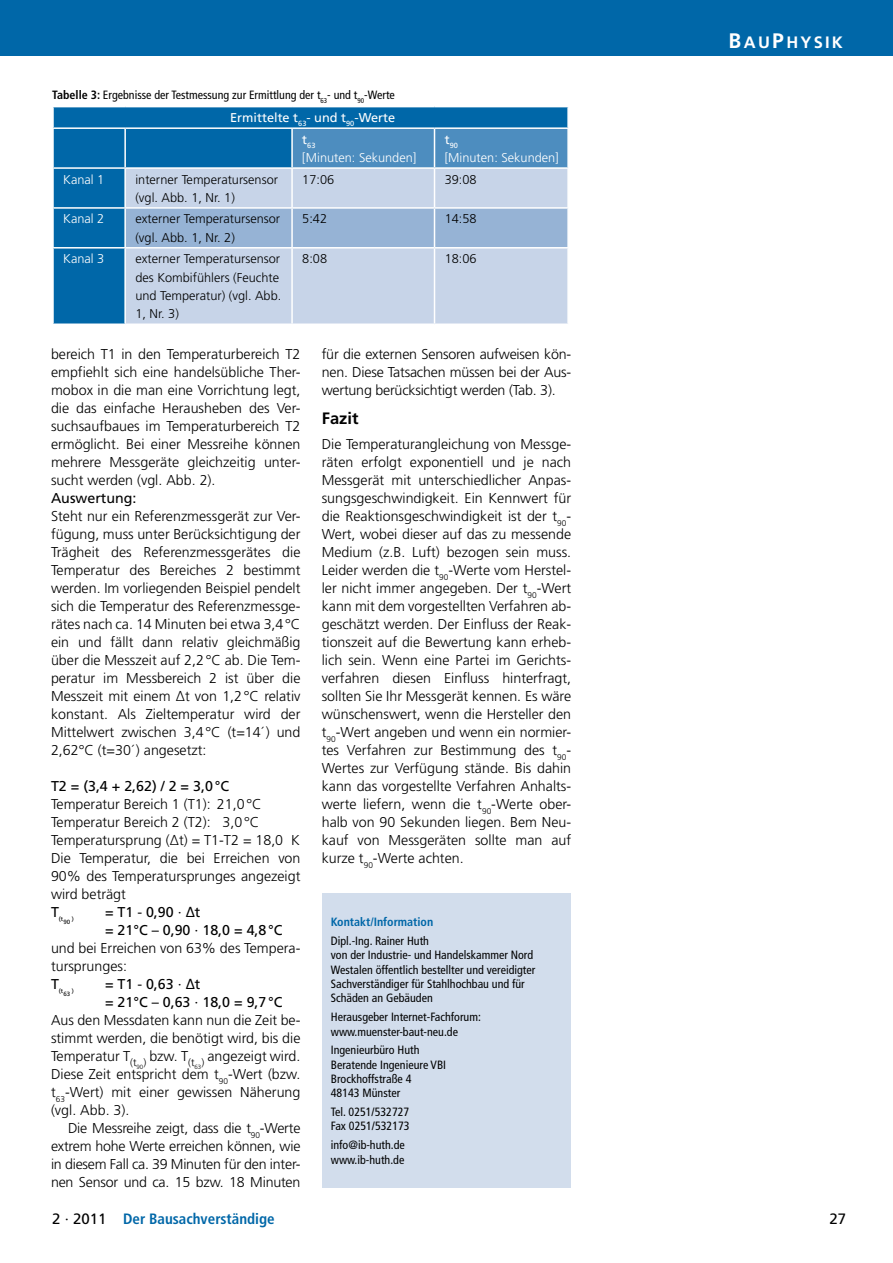
<style>
.page{position:relative;width:893px;height:1263px;background:#fff}
.page>*{position:absolute;margin:0;border:0;box-sizing:border-box;transform-origin:0 0}
.t1{font:700 16.5px "Frutiger LT Std";letter-spacing:.13em;color:#fff}
._05_beitrag_überschr{font:700 16.5px "Frutiger LT Std";color:#000}
.t2{font:700 condensed 15px "Frutiger LT Std";color:#0067a8}
.t3{font:15px "Frutiger LT Std";color:#000}
._08_Absatz_o__Einzug{font:300 14.25px/18px "Frutiger LT Std";color:#000;text-align:justify}
._08_Absatz_m__Einzug{font:300 14.25px/18px "Frutiger LT Std";letter-spacing:-.015em;color:#000;text-align:justify}
._08_Absatz_o__Einzug-2{font:14.25px "Frutiger LT Std";color:#000}
.Tabellengrundtext{font:300 12.75px/18.3px "Frutiger LT Std";color:#000}
.Tabellengrundtext-2{font:300 12.75px "Frutiger LT Std";color:#fff}
.Tabellengrundtext-3{font:12.75px "Frutiger LT Std";color:#fff}
._10_Bildtext_linksbü{font:condensed 12px/14.4px "Frutiger LT Std";color:#000}
._10_Bildtext_linksbü-2{font:700 condensed 12px "Frutiger LT Std";color:#0067a8}
.Tabellengrundtext-4{font:7.5px "Frutiger LT Std";color:#fff}
._08_Absatz_o__Einzug-3{font:6.15px "Frutiger LT Std";color:#000}
.s1{font-weight:700}
.s2{font-size:21px}
.s3{font-weight:400;font-stretch:normal;color:#000}
</style>
<div class="page">
<div style="left:0;top:0;width:893px;height:55px;background:#0067a8"></div>
<div style="left:54px;top:107px;width:513px;height:216px;background:#0067a8"></div>
<div style="left:293px;top:129px;width:274px;height:38px;background:#4d8dbf"></div>
<div style="left:126px;top:169px;width:441px;height:154px;background:#c7d4e8"></div>
<div style="left:126px;top:209px;width:441px;height:38px;background:#96b3d5"></div>
<hr style="left:52px;top:127px;width:73px;height:2px;background:#fff">
<hr style="left:125px;top:127px;width:167px;height:2px;background:#fff">
<hr style="left:124px;top:129px;width:2px;height:38px;background:#fff">
<hr style="left:292px;top:127px;width:142px;height:2px;background:#fff">
<hr style="left:291px;top:129px;width:2px;height:38px;background:#fff">
<hr style="left:434px;top:127px;width:135px;height:2px;background:#fff">
<hr style="left:434px;top:129px;width:1px;height:38px;background:#fff">
<hr style="left:52px;top:167px;width:73px;height:2px;background:#fff">
<hr style="left:125px;top:167px;width:167px;height:2px;background:#fff">
<hr style="left:124px;top:169px;width:2px;height:38px;background:#fff">
<hr style="left:292px;top:167px;width:142px;height:2px;background:#fff">
<hr style="left:291px;top:169px;width:2px;height:38px;background:#fff">
<hr style="left:434px;top:167px;width:135px;height:2px;background:#fff">
<hr style="left:434px;top:169px;width:1px;height:38px;background:#fff">
<hr style="left:52px;top:207px;width:73px;height:2px;background:#fff">
<hr style="left:125px;top:207px;width:167px;height:2px;background:#fff">
<hr style="left:124px;top:209px;width:2px;height:38px;background:#fff">
<hr style="left:292px;top:207px;width:142px;height:2px;background:#fff">
<hr style="left:291px;top:209px;width:2px;height:38px;background:#fff">
<hr style="left:434px;top:207px;width:135px;height:2px;background:#fff">
<hr style="left:434px;top:209px;width:1px;height:38px;background:#fff">
<hr style="left:52px;top:247px;width:73px;height:2px;background:#fff">
<hr style="left:125px;top:247px;width:167px;height:2px;background:#fff">
<hr style="left:124px;top:249px;width:2px;height:74px;background:#fff">
<hr style="left:292px;top:247px;width:142px;height:2px;background:#fff">
<hr style="left:291px;top:249px;width:2px;height:74px;background:#fff">
<hr style="left:434px;top:247px;width:135px;height:2px;background:#fff">
<hr style="left:434px;top:249px;width:1px;height:74px;background:#fff">
<div style="left:322px;top:893px;width:249px;height:295px;background:#d2ddec"></div>
<p class="_10_Bildtext_linksbü" style="left:52px;top:88px;width:344px"><span class="s1">Tabelle 3:</span> Ergebnisse der Testmessung zur Ermittlung der t<sub>63</sub>- und t<sub>90</sub>-Werte</p>
<p class="Tabellengrundtext-3" style="left:230px;top:110px;width:166px">Ermittelte t<sub>63</sub>- und t<sub>90</sub>-Werte</p>
<p class="Tabellengrundtext-4" style="left:302px;top:141px;width:15px"><sup>t</sup>63</p>
<p class="Tabellengrundtext-2" style="left:302px;top:150px;width:116px">[Minuten: Sekunden]</p>
<p class="Tabellengrundtext-4" style="left:445px;top:141px;width:15px"><sup>t</sup>90</p>
<p class="Tabellengrundtext-2" style="left:445px;top:150px;width:116px">[Minuten: Sekunden]</p>
<p class="Tabellengrundtext-2" style="left:63px;top:172px;width:43px">Kanal 1</p>
<p class="Tabellengrundtext" style="left:135px;top:170px;width:144px">interner Temperatursensor (vgl. Abb. 1, Nr. 1)</p>
<p class="Tabellengrundtext" style="left:302px;top:170px;width:33px">17:06</p>
<p class="Tabellengrundtext" style="left:445px;top:170px;width:33px">39:08</p>
<p class="Tabellengrundtext-2" style="left:63px;top:212px;width:43px">Kanal 2</p>
<p class="Tabellengrundtext" style="left:135px;top:210px;width:146px">externer Temperatursensor (vgl. Abb. 1, Nr. 2)</p>
<p class="Tabellengrundtext" style="left:302px;top:210px;width:26px">5:42</p>
<p class="Tabellengrundtext" style="left:445px;top:210px;width:33px">14:58</p>
<p class="Tabellengrundtext-2" style="left:63px;top:252px;width:43px">Kanal 3</p>
<p class="Tabellengrundtext" style="left:135px;top:250px;width:147px">externer Temperatursensor des Kombifühlers (Feuchte und Temperatur) (vgl. Abb.<br>1, Nr. 3)</p>
<p class="Tabellengrundtext" style="left:302px;top:250px;width:26px">8:08</p>
<p class="Tabellengrundtext" style="left:445px;top:250px;width:33px">18:06</p>
<p class="_08_Absatz_m__Einzug" style="left:51px;top:346px;width:251px">bereich T1 in den Temperaturbereich T2 empfiehlt sich eine handelsübliche Ther&shy;mobox in die man eine Vorrichtung legt, die das einfache Herausheben des Ver&shy;suchsaufbaues im Temperaturbereich T2 ermöglicht. Bei einer Messreihe können mehrere Messgeräte gleichzeitig unter&shy;sucht werden (vgl. Abb. 2).</p>
<p class="_08_Absatz_o__Einzug-2" style="left:51px;top:490px;width:87px">Auswertung:</p>
<p class="_08_Absatz_o__Einzug" style="left:51px;top:508px;width:251px">Steht nur ein Referenzmessgerät zur Ver&shy;fügung, muss unter Berücksichtigung der Trägheit des Referenzmessgerätes die Temperatur des Bereiches 2 bestimmt werden. Im vorliegenden Beispiel pendelt sich die Temperatur des Referenzmessge&shy;rätes nach ca. 14 Minuten bei etwa 3,4°C ein und fällt dann relativ gleichmäßig über die Messzeit auf 2,2°C ab. Die Tem&shy;peratur im Messbereich 2 ist über die Messzeit mit einem Δt von 1,2°C relativ konstant. Als Zieltemperatur wird der Mittelwert zwischen 3,4°C (t=14´) und 2,62°C (t=30´) angesetzt:</p>
<p class="_08_Absatz_o__Einzug-2" style="left:51px;top:778px;width:180px">T2 = (3,4 + 2,62) / 2 = 3,0°C</p>
<p class="_08_Absatz_o__Einzug" style="left:51px;top:796px;width:212px">Temperatur Bereich 1 (T1): 21,0°C</p>
<p class="_08_Absatz_o__Einzug" style="left:51px;top:814px;width:210px">Temperatur Bereich 2 (T2): 3,0°C</p>
<p class="_08_Absatz_o__Einzug" style="left:51px;top:832px;width:250px">Temperatursprung (Δt) = T1-T2 = 18,0 K</p>
<p class="_08_Absatz_o__Einzug" style="left:51px;top:850px;width:251px">Die Temperatur, die bei Erreichen von 90% des Temperatursprunges angezeigt wird beträgt</p>
<p class="_08_Absatz_o__Einzug-2" style="left:51px;top:904px;width:9px">T</p>
<p class="_08_Absatz_o__Einzug-3" style="left:59px;top:915px;width:6px">(t</p>
<p class="_08_Absatz_o__Einzug-3" style="left:63px;top:918px;width:8px">90</p>
<p class="_08_Absatz_o__Einzug-3" style="left:72px;top:915px;width:4px">)</p>
<p class="_08_Absatz_o__Einzug-2" style="left:105px;top:904px;width:97px">= T1 - 0,90 · Δt</p>
<p class="_08_Absatz_o__Einzug-2" style="left:105px;top:922px;width:179px">= 21°C – 0,90 · 18,0 = 4,8°C</p>
<p class="_08_Absatz_o__Einzug" style="left:51px;top:940px;width:251px">und bei Erreichen von 63% des Tempera&shy;tursprunges:</p>
<p class="_08_Absatz_o__Einzug-2" style="left:51px;top:976px;width:9px">T</p>
<p class="_08_Absatz_o__Einzug-3" style="left:59px;top:987px;width:6px">(t</p>
<p class="_08_Absatz_o__Einzug-3" style="left:63px;top:990px;width:8px">63</p>
<p class="_08_Absatz_o__Einzug-3" style="left:72px;top:987px;width:4px">)</p>
<p class="_08_Absatz_o__Einzug-2" style="left:105px;top:976px;width:97px">= T1 - 0,63 · Δt</p>
<p class="_08_Absatz_o__Einzug-2" style="left:105px;top:994px;width:179px">= 21°C – 0,63 · 18,0 = 9,7°C</p>
<p class="_08_Absatz_o__Einzug" style="left:51px;top:1012px;width:251px">Aus den Messdaten kann nun die Zeit be&shy;stimmt werden, die benötigt wird, bis die Temperatur T<sub>(t</sub><sub>90</sub><sub>)</sub> bzw. T<sub>(t</sub><sub>63</sub><sub>)</sub> angezeigt wird.<br>Diese Zeit entspricht dem t<sub>90</sub>-Wert (bzw. t<sub>63</sub>-Wert) mit einer gewissen Näherung (vgl. Abb. 3).</p>
<p class="_08_Absatz_m__Einzug" style="left:51px;top:1120px;width:251px;text-indent:17px">Die Messreihe zeigt, dass die t<sub>90</sub>-Werte extrem hohe Werte erreichen können, wie in diesem Fall ca. 39 Minuten für den inter&shy;nen Sensor und ca. 15 bzw. 18 Minuten</p>
<p class="_08_Absatz_m__Einzug" style="left:322px;top:346px;width:251px">für die externen Sensoren aufweisen kön&shy;nen. Diese Tatsachen müssen bei der Aus&shy;wertung berücksichtigt werden (Tab. 3).</p>
<p class="_05_beitrag_überschr" style="left:322px;top:408px;width:38px">Fazit</p>
<p class="_08_Absatz_o__Einzug" style="left:322px;top:436px;width:251px">Die Temperaturangleichung von Messge&shy;räten erfolgt exponentiell und je nach Messgerät mit unterschiedlicher Anpas&shy;sungsgeschwindigkeit. Ein Kennwert für die Reaktionsgeschwindigkeit ist der t<sub>90</sub>- Wert, wobei dieser auf das zu messende Medium (z.B. Luft) bezogen sein muss.<br>Leider werden die t<sub>90</sub>-Werte vom Herstel&shy;ler nicht immer angegeben. Der t<sub>90</sub>-Wert kann mit dem vorgestellten Verfahren ab&shy;geschätzt werden. Der Einfluss der Reak&shy;tionszeit auf die Bewertung kann erheb&shy;lich sein. Wenn eine Partei im Gerichts&shy;verfahren diesen Einfluss hinterfragt, sollten Sie Ihr Messgerät kennen. Es wäre wünschenswert, wenn die Hersteller den t<sub>90</sub>-Wert angeben und wenn ein normier&shy;tes Verfahren zur Bestimmung des t<sub>90</sub>- Wertes zur Verfügung stände. Bis dahin kann das vorgestellte Verfahren Anhalts&shy;werte liefern, wenn die t<sub>90</sub>-Werte ober&shy;halb von 90 Sekunden liegen. Bem Neu&shy;kauf von Messgeräten sollte man auf kurze t<sub>90</sub>-Werte achten.</p>
<p class="_10_Bildtext_linksbü-2" style="left:331px;top:915px;width:104px">Kontakt/Information</p>
<p class="_10_Bildtext_linksbü" style="left:331px;top:933px;width:206px">Dipl.-Ing. Rainer Huth<br>von der Industrie- und Handelskammer Nord Westalen öffentlich bestellter und vereidigter Sachverständiger für Stahlhochbau und für Schäden an Gebäuden</p>
<p class="_10_Bildtext_linksbü" style="left:331px;top:1010px;width:152px">Herausgeber Internet-Fachforum: www.muenster-baut-neu.de</p>
<p class="_10_Bildtext_linksbü" style="left:331px;top:1043px;width:117px">Ingenieurbüro Huth<br>Beratende Ingenieure VBI<br>Brockhoffstraße 4<br>48143 Münster</p>
<p class="_10_Bildtext_linksbü" style="left:331px;top:1105px;width:80px">Tel. 0251/532727<br>Fax 0251/532173</p>
<p class="_10_Bildtext_linksbü" style="left:331px;top:1138px;width:76px">info@ib-huth.de www.ib-huth.de</p>
<p class="t1" style="left:728px;top:33px;width:116px"><span class="s2">B</span>AU<span class="s2">P</span>HYSIK</p>
<p class="t2" style="left:52px;top:1210px;width:224px"><span class="s3">2 · 2011</span> Der Bausachverständige</p>
<p class="t3" style="left:829px;top:1210px;width:18px">27</p>
</div>
